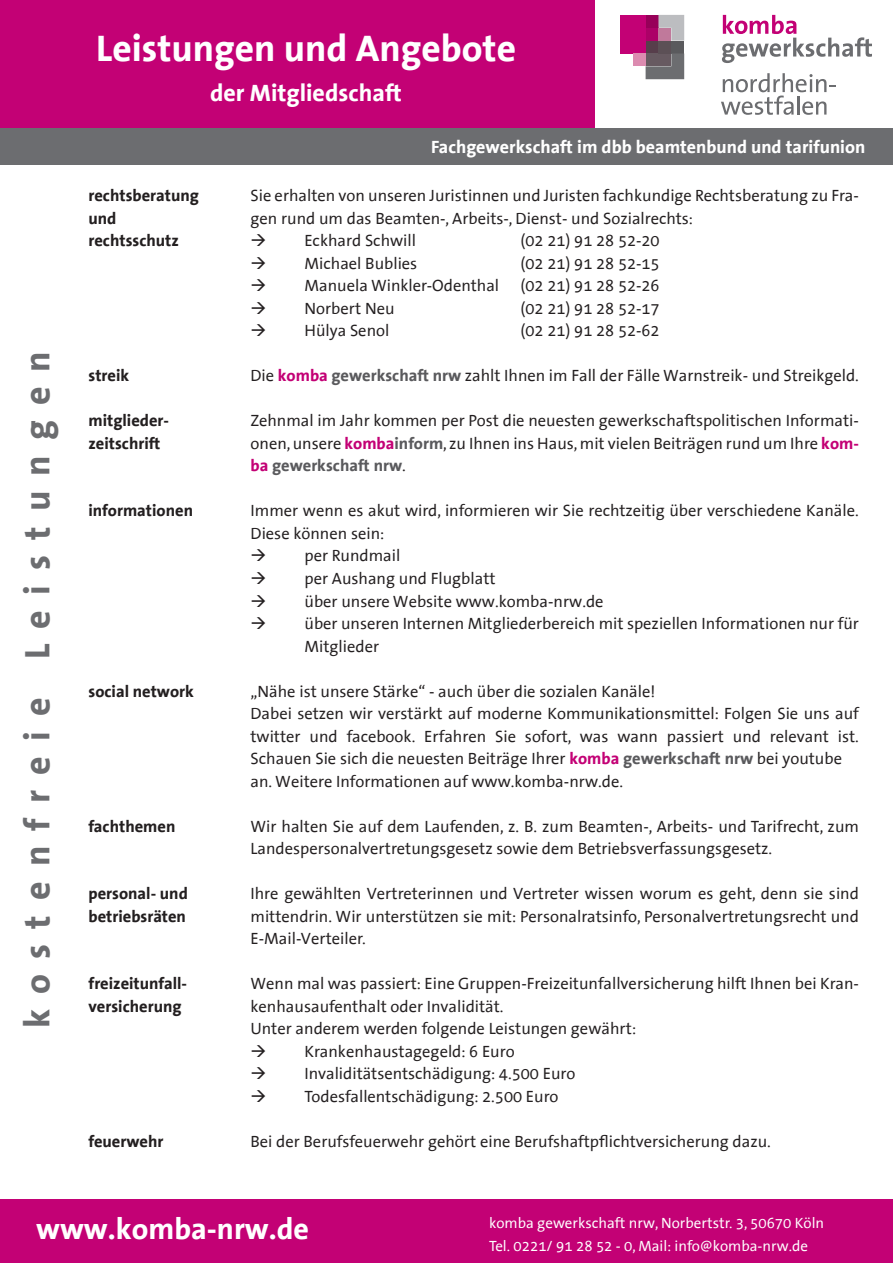
<style>
.page{position:relative;width:893px;height:1263px;background:#fff}
.page>*{position:absolute;margin:0;border:0;box-sizing:border-box;transform-origin:0 0}
.Absatzformat_1{font:700 37.5px "The Sans Office";color:#fff}
.t1{font:700 36px "The Sans Office";letter-spacing:.42em;color:#6c6d70}
.t2{font:700 30px "The Sans Office";color:#fff}
.Absatzformat_1-2{font:700 24px "The Sans Office";color:#fff}
.Absatzformat_1-3{font:700 18px "The Sans Office";color:#fff}
.t3{font:16.5px/22.5px "The Sans Office";color:#231f20}
.t4{font:700 16.5px "The Sans Office";color:#231f20}
.t5{font:15px "The Sans Office";color:#fff}
.s1{font-weight:700;color:#c30175}
.s2{font-weight:700;color:#5a5a5d}
</style>
<div class="page">
<div style="left:0;top:0;width:595px;height:133px;background:#c30175"></div>
<div style="left:0;top:129px;width:893px;height:36px;background:#6c6d70"></div>
<svg style="left:722px;top:15px;width:150px;height:48px"></svg>
<svg style="left:721px;top:73px;width:115px;height:42px"></svg>
<div style="left:620px;top:15px;width:26px;height:38px;background:#c30175"></div>
<div style="left:646px;top:15px;width:12px;height:13px;background:#970059"></div>
<div style="left:646px;top:28px;width:12px;height:13px;background:#ac0167"></div>
<div style="left:646px;top:41px;width:12px;height:12px;background:#573e4b"></div>
<svg style="left:658px;top:15px;width:26px;height:26px"></svg>
<div style="left:658px;top:41px;width:13px;height:12px;background:#5c5056"></div>
<div style="left:671px;top:41px;width:13px;height:12px;background:#5a5a5d"></div>
<svg style="left:646px;top:53px;width:38px;height:26px"></svg>
<div style="left:633px;top:53px;width:13px;height:13px;background:#dc8bb0"></div>
<div style="left:0;top:1200px;width:893px;height:63px;background:#c30175"></div>
<p class="t1" style="left:18px;top:1028px;width:678px;rotate:-90deg">kostenfreie Leistungen</p>
<p class="Absatzformat_1" style="left:96px;top:28px;width:421px">Leistungen und Angebote</p>
<p class="Absatzformat_1-2" style="left:210px;top:81px;width:193px">der Mitgliedschaft</p>
<p class="Absatzformat_1-3" style="left:431px;top:138px;width:436px">Fachgewerkschaft im dbb beamtenbund und tarifunion</p>
<p class="t4" style="left:88px;top:187px;width:112px">rechtsberatung</p>
<p class="t3" style="left:250px;top:185px;width:610px">Sie erhalten von unseren Juristinnen und Juristen fachkundige Rechtsberatung zu Fra-</p>
<p class="t4" style="left:88px;top:210px;width:29px">und</p>
<p class="t3" style="left:250px;top:208px;width:444px">gen rund um das Beamten-, Arbeits-, Dienst- und Sozialrechts:</p>
<p class="t4" style="left:88px;top:232px;width:92px">rechtsschutz</p>
<p class="t3" style="left:250px;top:230px;width:167px">→ Eckhard Schwill</p>
<p class="t3" style="left:520px;top:230px;width:141px">(02 21) 91 28 52-20</p>
<p class="t3" style="left:250px;top:253px;width:168px">→ Michael Bublies</p>
<p class="t3" style="left:520px;top:253px;width:141px">(02 21) 91 28 52-15</p>
<p class="t3" style="left:250px;top:275px;width:250px">→ Manuela Winkler-Odenthal</p>
<p class="t3" style="left:520px;top:275px;width:141px">(02 21) 91 28 52-26</p>
<p class="t3" style="left:250px;top:298px;width:146px">→ Norbert Neu</p>
<p class="t3" style="left:520px;top:298px;width:141px">(02 21) 91 28 52-17</p>
<p class="t3" style="left:250px;top:320px;width:140px">→ Hülya Senol</p>
<p class="t3" style="left:520px;top:320px;width:141px">(02 21) 91 28 52-62</p>
<p class="t4" style="left:88px;top:367px;width:42px">streik</p>
<p class="t3" style="left:251px;top:365px;width:610px">Die <span class="s1">komba</span> <span class="s2">gewerkschaft nrw</span> zahlt Ihnen im Fall der Fälle Warnstreik- und Streikgeld.</p>
<p class="t4" style="left:88px;top:412px;width:82px">mitglieder-</p>
<p class="t3" style="left:250px;top:410px;width:610px">Zehnmal im Jahr kommen per Post die neuesten gewerkschaftspolitischen Informati-</p>
<p class="t4" style="left:88px;top:435px;width:73px">zeitschrift</p>
<p class="t3" style="left:250px;top:433px;width:610px">onen, unsere <span class="s1">komba</span><span class="s2">inform</span>, zu Ihnen ins Haus, mit vielen Beiträgen rund um Ihre <span class="s1">kom&shy;ba</span> <span class="s2">gewerkschaft nrw</span>.</p>
<p class="t4" style="left:88px;top:502px;width:106px">informationen</p>
<p class="t3" style="left:250px;top:500px;width:610px">Immer wenn es akut wird, informieren wir Sie rechtzeitig über verschiedene Kanäle.<br>Diese können sein:</p>
<p class="t3" style="left:250px;top:545px;width:151px">→ per Rundmail</p>
<p class="t3" style="left:250px;top:568px;width:247px">→ per Aushang und Flugblatt</p>
<p class="t3" style="left:250px;top:590px;width:355px">→ über unsere Website www.komba-nrw.de</p>
<p class="t3" style="left:305px;top:613px;width:556px;text-indent:-54px">→ über unseren Internen Mitgliederbereich mit speziellen Informationen nur für<br>Mitglieder</p>
<p class="t4" style="left:88px;top:682px;width:107px">social network</p>
<p class="t3" style="left:250px;top:680px;width:406px">„Nähe ist unsere Stärke“ - auch über die sozialen Kanäle!</p>
<p class="t3" style="left:250px;top:703px;width:610px">Dabei setzen wir verstärkt auf moderne Kommunikationsmittel: Folgen Sie uns auf twitter und facebook. Erfahren Sie sofort, was wann passiert und relevant ist.<br>Schauen Sie sich die neuesten Beiträge Ihrer <span class="s1">komba</span> <span class="s2">gewerkschaft nrw</span> bei youtube an. Weitere Informationen auf www.komba-nrw.de.</p>
<p class="t4" style="left:88px;top:817px;width:88px">fachthemen</p>
<p class="t3" style="left:250px;top:815px;width:610px">Wir halten Sie auf dem Laufenden, z. B. zum Beamten-, Arbeits- und Tarifrecht, zum<br>Landespersonalvertretungsgesetz sowie dem Betriebsverfassungsgesetz.</p>
<p class="t4" style="left:88px;top:885px;width:101px">personal- und</p>
<p class="t3" style="left:250px;top:883px;width:610px">Ihre gewählten Vertreterinnen und Vertreter wissen worum es geht, denn sie sind</p>
<p class="t4" style="left:88px;top:907px;width:99px">betriebsräten</p>
<p class="t3" style="left:250px;top:905px;width:610px">mittendrin. Wir unterstützen sie mit: Personalratsinfo, Personalvertretungsrecht und<br>E-Mail-Verteiler.</p>
<p class="t4" style="left:88px;top:975px;width:100px">freizeitunfall-</p>
<p class="t3" style="left:250px;top:973px;width:610px">Wenn mal was passiert: Eine Gruppen-Freizeitunfallversicherung hilft Ihnen bei Kran-</p>
<p class="t4" style="left:88px;top:997px;width:95px">versicherung</p>
<p class="t3" style="left:250px;top:995px;width:254px">kenhausaufenthalt oder Invalidität.</p>
<p class="t3" style="left:250px;top:1018px;width:387px">Unter anderem werden folgende Leistungen gewährt:</p>
<p class="t3" style="left:250px;top:1040px;width:266px">→ Krankenhaustagegeld: 6 Euro</p>
<p class="t3" style="left:250px;top:1063px;width:326px">→ Invaliditätsentschädigung: 4.500 Euro</p>
<p class="t3" style="left:250px;top:1085px;width:310px">→ Todesfallentschädigung: 2.500 Euro</p>
<p class="t4" style="left:88px;top:1132px;width:76px">feuerwehr</p>
<p class="t3" style="left:250px;top:1130px;width:522px">Bei der Berufsfeuerwehr gehört eine Berufshaftpflichtversicherung dazu.</p>
<p class="t2" style="left:36px;top:1213px;width:274px">www.komba-nrw.de</p>
<p class="t5" style="left:489px;top:1215px;width:337px">komba gewerkschaft nrw, Norbertstr. 3, 50670 Köln</p>
<p class="t5" style="left:489px;top:1239px;width:320px">Tel. 0221/ 91 28 52 - 0, Mail: info@komba-nrw.de</p>
</div>
